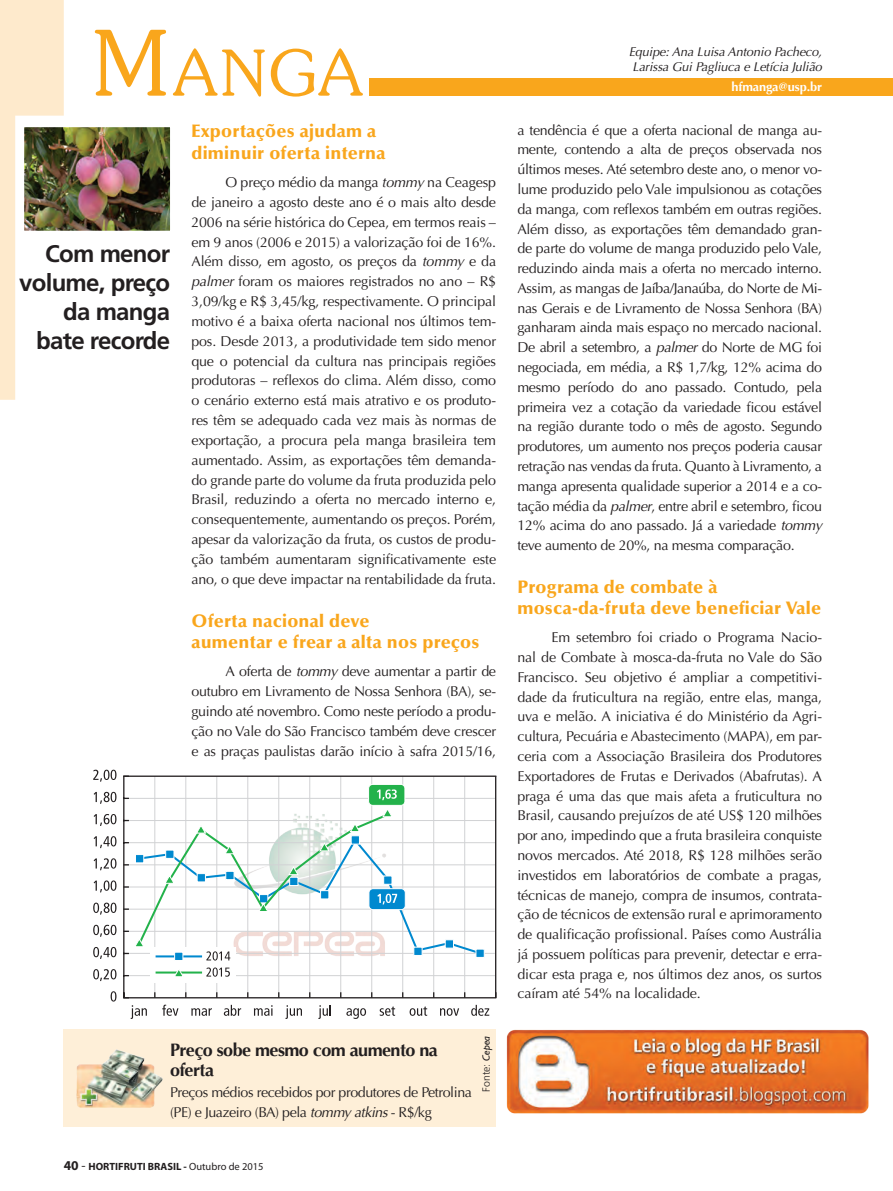
<style>
.page{position:relative;width:893px;height:1191px;background:#fff}
.page>*{position:absolute;margin:0;border:0;box-sizing:border-box;transform-origin:0 0}
.t1{font:300 63px "Souvenir";color:#f9a61c}
.t2{font:700 24px/28.8px "Frutiger";letter-spacing:-.03em;color:#231f20;text-align:right}
.t3{font:900 18px/21.3px "Optima";letter-spacing:.015em;color:#f9a61c}
.t4{font:700 18px/19.5px "Optima";letter-spacing:-.03em;color:#231f20}
.t5{font:14.25px/19.8px "Optima";letter-spacing:-.02em;color:#231f20;text-align:justify}
.t6{font:italic 12.75px/15px "Optima";letter-spacing:-.01em;color:#231f20}
.t7{font:700 12.75px "Optima";letter-spacing:-.01em;color:#fff}
.t8{font:700 10.5px "Myriad";color:#231f20}
.t9{font:300 10.5px "Frutiger";color:#231f20}
.s1{font-size:90px}
.s2{font-style:italic}
.s3{font-family:"Humanist 521 BT";font-weight:400;font-style:italic}
.s4{font-size:13.5px}
.s5{font-weight:400;font-size:13.5px}
.s6{font-weight:400}
</style>
<div class="page">
<div style="left:64px;top:1029px;width:432px;height:98px;background:#feefd8"></div>
<img style="left:76px;top:1049px;width:87px;height:58px">
<div style="left:370px;top:79px;width:523px;height:17px;background:#f9a61c"></div>
<svg style="left:0;top:0;width:64px;height:400px"></svg>
<img style="left:25px;top:128px;width:144px;height:102px">
<div style="left:21px;top:124px;width:152px;height:110px;border:3px solid #fff"></div>
<hr style="left:124px;top:886px;width:371px;height:1px;background:#d1d2d4">
<hr style="left:124px;top:864px;width:371px;height:1px;background:#d1d2d4">
<hr style="left:123px;top:931px;width:372px;height:1px;background:#d1d2d4">
<hr style="left:123px;top:909px;width:372px;height:1px;background:#d1d2d4">
<hr style="left:155px;top:776px;width:1px;height:221px;background:#d1d2d4">
<hr style="left:186px;top:776px;width:1px;height:221px;background:#d1d2d4">
<hr style="left:217px;top:776px;width:1px;height:221px;background:#d1d2d4">
<hr style="left:248px;top:776px;width:1px;height:221px;background:#d1d2d4">
<hr style="left:278px;top:776px;width:1px;height:221px;background:#d1d2d4">
<hr style="left:309px;top:776px;width:1px;height:221px;background:#d1d2d4">
<hr style="left:340px;top:776px;width:1px;height:221px;background:#d1d2d4">
<hr style="left:371px;top:776px;width:1px;height:221px;background:#d1d2d4">
<hr style="left:402px;top:776px;width:1px;height:221px;background:#d1d2d4">
<hr style="left:433px;top:776px;width:1px;height:221px;background:#d1d2d4">
<hr style="left:464px;top:776px;width:1px;height:221px;background:#d1d2d4">
<hr style="left:124px;top:997px;width:372px;height:1px;background:#231f20">
<hr style="left:123px;top:975px;width:372px;height:1px;background:#d1d2d4">
<hr style="left:123px;top:953px;width:372px;height:1px;background:#d1d2d4">
<hr style="left:124px;top:842px;width:371px;height:1px;background:#d1d2d4">
<hr style="left:124px;top:820px;width:371px;height:1px;background:#d1d2d4">
<hr style="left:123px;top:798px;width:372px;height:1px;background:#d1d2d4">
<hr style="left:124px;top:775px;width:372px;height:2px;background:#231f20">
<hr style="left:123px;top:776px;width:1px;height:221px;background:#231f20">
<hr style="left:495px;top:776px;width:1px;height:221px;background:#231f20">
<svg style="left:131px;top:1005px;width:16px;height:14px"></svg>
<svg style="left:162px;top:1004px;width:16px;height:11px"></svg>
<svg style="left:191px;top:1008px;width:21px;height:7px"></svg>
<svg style="left:224px;top:1004px;width:17px;height:11px"></svg>
<svg style="left:254px;top:1005px;width:19px;height:10px"></svg>
<svg style="left:285px;top:1005px;width:17px;height:14px"></svg>
<svg style="left:318px;top:1005px;width:13px;height:14px"></svg>
<svg style="left:346px;top:1008px;width:20px;height:11px"></svg>
<svg style="left:380px;top:1006px;width:15px;height:9px"></svg>
<svg style="left:410px;top:1006px;width:17px;height:9px"></svg>
<svg style="left:440px;top:1008px;width:19px;height:7px"></svg>
<svg style="left:471px;top:1004px;width:18px;height:11px"></svg>
<svg style="left:111px;top:991px;width:5px;height:10px"></svg>
<svg style="left:93px;top:969px;width:23px;height:12px"></svg>
<svg style="left:93px;top:947px;width:23px;height:12px"></svg>
<svg style="left:93px;top:924px;width:23px;height:12px"></svg>
<svg style="left:93px;top:902px;width:23px;height:12px"></svg>
<svg style="left:94px;top:880px;width:22px;height:12px"></svg>
<svg style="left:93px;top:769px;width:23px;height:12px"></svg>
<div style="left:150px;top:947px;width:86px;height:35px;background:#fff"></div>
<hr style="left:156px;top:971px;width:46px;height:2px;background:#23b24b">
<svg style="left:206px;top:967px;width:24px;height:9px"></svg>
<svg style="left:173px;top:970px;width:11px;height:7px"></svg>
<svg style="left:94px;top:858px;width:22px;height:12px"></svg>
<svg style="left:94px;top:836px;width:22px;height:12px"></svg>
<svg style="left:94px;top:814px;width:22px;height:12px"></svg>
<svg style="left:94px;top:792px;width:22px;height:12px"></svg>
<div style="left:369px;top:784px;width:36px;height:21px;background:#23b24b;border-radius:4px"></div>
<div style="left:368px;top:784px;width:37px;height:21px;border:1px solid #fff;border-radius:4px"></div>
<svg style="left:377px;top:789px;width:20px;height:11px"></svg>
<div style="left:476px;top:948px;width:9px;height:9px;background:#0089cf;border:1px solid #fff"></div>
<svg style="left:123px;top:808px;width:359px;height:152px"></svg>
<img style="left:507px;top:1029px;width:361px;height:85px">
<h1 class="t1" style="left:92px;top:34px;width:273px"><span class="s1">M</span>ANGA</h1>
<h2 class="t2" style="left:19px;top:239px;width:152px">Com menor volume, preço da manga bate recorde</h2>
<p class="t3" style="left:191px;top:121px;width:196px">Exportações ajudam a diminuir oferta interna</p>
<p class="t5" style="left:191px;top:172px;width:306px;text-indent:34px">O preço médio da manga <span class="s2">tommy</span> na Ceagesp de janeiro a agosto deste ano é o mais alto desde 2006 na série histórica do Cepea, em termos reais – em 9 anos (2006 e 2015) a valorização foi de 16%.<br>Além disso, em agosto, os preços da <span class="s2">tommy</span> e da <span class="s2">palmer</span> foram os maiores registrados no ano – R$ 3,09/kg e R$ 3,45/kg, respectivamente. O principal motivo é a baixa oferta nacional nos últimos tem&shy;pos. Desde 2013, a produtividade tem sido menor que o potencial da cultura nas principais regiões produtoras – reflexos do clima. Além disso, como o cenário externo está mais atrativo e os produto&shy;res têm se adequado cada vez mais às normas de exportação, a procura pela manga brasileira tem aumentado. Assim, as exportações têm demanda&shy;do grande parte do volume da fruta produzida pelo Brasil, reduzindo a oferta no mercado interno e, consequentemente, aumentando os preços. Porém, apesar da valorização da fruta, os custos de produ&shy;ção também aumentaram significativamente este ano, o que deve impactar na rentabilidade da fruta.</p>
<p class="t3" style="left:191px;top:610px;width:290px">Oferta nacional deve<br>aumentar e frear a alta nos preços</p>
<p class="t5" style="left:191px;top:662px;width:306px;text-indent:34px">A oferta de <span class="s2">tommy</span> deve aumentar a partir de outubro em Livramento de Nossa Senhora (BA), se&shy;guindo até novembro. Como neste período a produ&shy;ção no Vale do São Francisco também deve crescer e as praças paulistas darão início à safra 2015/16,</p>
<p class="t4" style="left:170px;top:1040px;width:269px">Preço sobe mesmo com aumento na oferta</p>
<p class="t5" style="left:170px;top:1083px;width:303px">Preços médios recebidos por produtores de Petrolina (PE) e Juazeiro (BA) pela <span class="s2">tommy atkins</span> - R$/kg</p>
<p class="t9" style="left:480px;top:1091px;width:57px;rotate:-90deg">Fonte: <span class="s3">Cepea</span></p>
<p class="t8" style="left:64px;top:1161px;width:201px"><span class="s4">40</span> <span class="s5">-</span> HORTIFRUTI BRASIL - <span class="s6">Outubro de 2015</span></p>
<p class="t6" style="left:629px;top:45px;width:195px">Equipe: Ana Luisa Antonio Pacheco,<br>Larissa Gui Pagliuca e Letícia Julião</p>
<p class="t7" style="left:731px;top:79px;width:92px">hfmanga@usp.br</p>
<p class="t5" style="left:517px;top:120px;width:306px">a tendência é que a oferta nacional de manga au&shy;mente, contendo a alta de preços observada nos últimos meses. Até setembro deste ano, o menor vo&shy;lume produzido pelo Vale impulsionou as cotações da manga, com reflexos também em outras regiões.<br>Além disso, as exportações têm demandado gran&shy;de parte do volume de manga produzido pelo Vale, reduzindo ainda mais a oferta no mercado interno.<br>Assim, as mangas de Jaíba/Janaúba, do Norte de Mi&shy;nas Gerais e de Livramento de Nossa Senhora (BA) ganharam ainda mais espaço no mercado nacional.<br>De abril a setembro, a <span class="s2">palmer</span> do Norte de MG foi negociada, em média, a R$ 1,7/kg, 12% acima do mesmo período do ano passado. Contudo, pela primeira vez a cotação da variedade ficou estável na região durante todo o mês de agosto. Segundo produtores, um aumento nos preços poderia causar retração nas vendas da fruta. Quanto à Livramento, a manga apresenta qualidade superior a 2014 e a co&shy;tação média da <span class="s2">palmer</span>, entre abril e setembro, ficou 12% acima do ano passado. Já a variedade <span class="s2">tommy </span>teve aumento de 20%, na mesma comparação.</p>
<p class="t3" style="left:517px;top:576px;width:305px">Programa de combate à mosca-da-fruta deve beneficiar Vale</p>
<p class="t5" style="left:517px;top:628px;width:306px;text-indent:34px">Em setembro foi criado o Programa Nacio&shy;nal de Combate à mosca-da-fruta no Vale do São Francisco. Seu objetivo é ampliar a competitivi&shy;dade da fruticultura na região, entre elas, manga, uva e melão. A iniciativa é do Ministério da Agri&shy;cultura, Pecuária e Abastecimento (MAPA), em par&shy;ceria com a Associação Brasileira dos Produtores Exportadores de Frutas e Derivados (Abafrutas). A praga é uma das que mais afeta a fruticultura no Brasil, causando prejuízos de até US$ 120 milhões por ano, impedindo que a fruta brasileira conquiste novos mercados. Até 2018, R$ 128 milhões serão investidos em laboratórios de combate a pragas, técnicas de manejo, compra de insumos, contrata&shy;ção de técnicos de extensão rural e aprimoramento de qualificação profissional. Países como Austrália já possuem políticas para prevenir, detectar e erra&shy;dicar esta praga e, nos últimos dez anos, os surtos caíram até 54% na localidade.</p>
</div>
